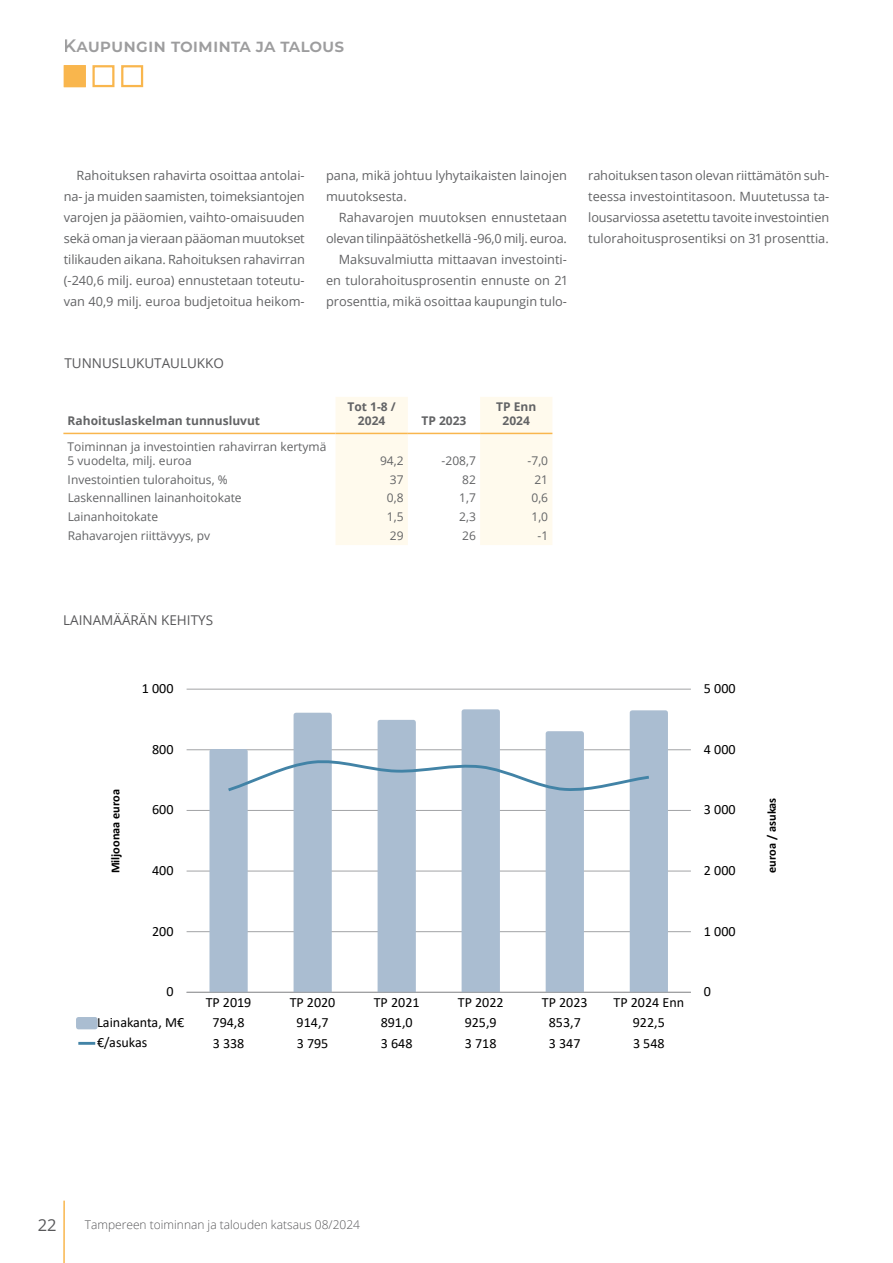
<style>
.page{position:relative;width:893px;height:1263px;background:#fff}
.page>*{position:absolute;margin:0;border:0;box-sizing:border-box;transform-origin:0 0}
.t1{font:600 18px "Montserrat";color:#58585a}
.t2{font:16.5px "Open Sans";color:#58585a}
.t3{font:14.1px "Calibri";color:#000}
.t4{font:13.5px "Open Sans";color:#58585a}
.t5{font:12.75px/21px "Open Sans";color:#626365;text-align:justify}
.t6{font:700 12.3px "Calibri";color:#000}
.t7{font:12px/14.4px "Open Sans";color:#626365}
.t8{font:700 12px/14.4px "Open Sans";color:#626365;text-align:center}
.t9{font:300 12px "Open Sans";color:#58585a}
</style>
<div class="page">
<hr style="left:63px;top:1200px;width:2px;height:63px;background:#f9b64d">
<div style="left:92px;top:65px;width:22px;height:22px;border:2px solid #f9b64d"></div>
<div style="left:121px;top:65px;width:22px;height:22px;border:2px solid #f9b64d"></div>
<div style="left:64px;top:65px;width:22px;height:22px;background:#f9b64d"></div>
<hr style="left:187px;top:931px;width:504px;height:1px;background:#a2a3a5">
<hr style="left:187px;top:871px;width:504px;height:1px;background:#a2a3a5">
<hr style="left:187px;top:810px;width:504px;height:1px;background:#a2a3a5">
<hr style="left:187px;top:749px;width:504px;height:1px;background:#a2a3a5">
<hr style="left:187px;top:689px;width:504px;height:1px;background:#a2a3a5">
<svg style="left:209px;top:709px;width:459px;height:283px"></svg>
<hr style="left:187px;top:992px;width:504px;height:1px;background:#9c9d9f">
<svg style="left:225px;top:756px;width:427px;height:38px"></svg>
<div style="left:76px;top:1017px;width:22px;height:12px;border:5px solid #aabdd1"></div>
<hr style="left:78px;top:1042px;width:17px;height:3px;background:#4283a6">
<svg style="left:336px;top:397px;width:216px;height:148px"></svg>
<hr style="left:63px;top:433px;width:273px;height:1px;background:#f9b64d">
<hr style="left:336px;top:433px;width:72px;height:1px;background:#f9b64d">
<hr style="left:408px;top:433px;width:72px;height:1px;background:#f9b64d">
<hr style="left:480px;top:433px;width:72px;height:1px;background:#f9b64d">
<h1 class="t1" style="left:64px;top:33px;width:282px">Kaupungin toiminta ja talous</h1>
<p class="t5" style="left:64px;top:165px;width:243px;text-indent:13px">Rahoituksen rahavirta osoittaa antolai&shy;na- ja muiden saamisten, toimeksiantojen varojen ja pääomien, vaihto-omaisuuden sekä oman ja vieraan pääoman muutokset tilikauden aikana. Rahoituksen rahavirran (-240,6 milj. euroa) ennustetaan toteutu&shy;van 40,9 milj. euroa budjetoitua heikom-</p>
<p class="t5" style="left:326px;top:165px;width:242px">pana, mikä johtuu lyhytaikaisten lainojen muutoksesta.</p>
<p class="t5" style="left:326px;top:207px;width:243px;text-align:right">Rahavarojen muutoksen ennustetaan olevan tilinpäätöshetkellä -96,0 milj. euroa.<br>Maksuvalmiutta mittaavan investointi&shy;en tulorahoitusprosentin ennuste on 21 prosenttia, mikä osoittaa kaupungin tulo-</p>
<p class="t4" style="left:64px;top:353px;width:161px">TUNNUSLUKUTAULUKKO</p>
<p class="t8" style="left:68px;top:413px;width:194px">Rahoituslaskelman tunnusluvut</p>
<p class="t7" style="left:68px;top:439px;width:260px">Toiminnan ja investointien rahavirran kertymä<br>5 vuodelta, milj. euroa</p>
<p class="t8" style="left:347px;top:399px;width:50px">Tot 1-8 /<br>2024</p>
<p class="t8" style="left:421px;top:413px;width:47px">TP 2023</p>
<p class="t8" style="left:496px;top:399px;width:42px">TP Enn<br>2024</p>
<p class="t7" style="left:380px;top:453px;width:25px">94,2</p>
<p class="t7" style="left:442px;top:453px;width:36px">-208,7</p>
<p class="t7" style="left:528px;top:453px;width:22px">-7,0</p>
<p class="t7" style="left:68px;top:472px;width:161px">Investointien tulorahoitus, %</p>
<p class="t7" style="left:390px;top:472px;width:15px">37</p>
<p class="t7" style="left:462px;top:472px;width:15px">82</p>
<p class="t7" style="left:534px;top:472px;width:15px">21</p>
<p class="t7" style="left:68px;top:491px;width:175px">Laskennallinen lainanhoitokate</p>
<p class="t7" style="left:387px;top:491px;width:18px">0,8</p>
<p class="t7" style="left:459px;top:491px;width:18px">1,7</p>
<p class="t7" style="left:531px;top:491px;width:18px">0,6</p>
<p class="t7" style="left:68px;top:509px;width:92px">Lainanhoitokate</p>
<p class="t7" style="left:387px;top:509px;width:18px">1,5</p>
<p class="t7" style="left:459px;top:509px;width:18px">2,3</p>
<p class="t7" style="left:531px;top:509px;width:18px">1,0</p>
<p class="t7" style="left:68px;top:528px;width:144px">Rahavarojen riittävyys, pv</p>
<p class="t7" style="left:390px;top:528px;width:15px">29</p>
<p class="t7" style="left:462px;top:528px;width:15px">26</p>
<p class="t7" style="left:537px;top:528px;width:12px">-1</p>
<p class="t5" style="left:588px;top:165px;width:242px">rahoituksen tason olevan riittämätön suh&shy;teessa investointitasoon. Muutetussa ta&shy;lousarviossa asetettu tavoite investointien tulorahoitusprosentiksi on 31 prosenttia.</p>
<p class="t4" style="left:63px;top:611px;width:151px">LAINAMÄÄRÄN KEHITYS</p>
<p class="t3" style="left:142px;top:679px;width:33px">1 000</p>
<p class="t3" style="left:152px;top:739px;width:23px">800</p>
<p class="t3" style="left:704px;top:679px;width:33px">5 000</p>
<p class="t3" style="left:704px;top:739px;width:33px">4 000</p>
<p class="t6" style="left:107px;top:873px;width:86px;rotate:-90deg">Miljoonaa euroa</p>
<p class="t6" style="left:763px;top:873px;width:76px;rotate:-90deg">euroa / asukas</p>
<p class="t3" style="left:152px;top:800px;width:23px">600</p>
<p class="t3" style="left:704px;top:800px;width:33px">3 000</p>
<p class="t3" style="left:152px;top:861px;width:23px">400</p>
<p class="t3" style="left:704px;top:861px;width:33px">2 000</p>
<p class="t3" style="left:152px;top:921px;width:23px">200</p>
<p class="t3" style="left:166px;top:982px;width:9px">0</p>
<p class="t3" style="left:206px;top:992px;width:47px">TP 2019</p>
<p class="t3" style="left:290px;top:992px;width:47px">TP 2020</p>
<p class="t3" style="left:374px;top:992px;width:47px">TP 2021</p>
<p class="t3" style="left:458px;top:992px;width:47px">TP 2022</p>
<p class="t3" style="left:542px;top:992px;width:47px">TP 2023</p>
<p class="t3" style="left:614px;top:992px;width:72px">TP 2024 Enn</p>
<p class="t3" style="left:97px;top:1013px;width:89px">Lainakanta, M€</p>
<p class="t3" style="left:213px;top:1013px;width:34px">794,8</p>
<p class="t3" style="left:297px;top:1013px;width:34px">914,7</p>
<p class="t3" style="left:381px;top:1013px;width:34px">891,0</p>
<p class="t3" style="left:465px;top:1013px;width:33px">925,9</p>
<p class="t3" style="left:549px;top:1013px;width:34px">853,7</p>
<p class="t3" style="left:633px;top:1013px;width:34px">922,5</p>
<p class="t3" style="left:97px;top:1033px;width:52px">€/asukas</p>
<p class="t3" style="left:213px;top:1033px;width:33px">3 338</p>
<p class="t3" style="left:297px;top:1033px;width:33px">3 795</p>
<p class="t3" style="left:381px;top:1033px;width:33px">3 648</p>
<p class="t3" style="left:465px;top:1033px;width:33px">3 718</p>
<p class="t3" style="left:549px;top:1033px;width:33px">3 347</p>
<p class="t3" style="left:633px;top:1033px;width:33px">3 548</p>
<p class="t3" style="left:704px;top:921px;width:33px">1 000</p>
<p class="t3" style="left:704px;top:982px;width:9px">0</p>
<p class="t2" style="left:38px;top:1214px;width:20px">22</p>
<p class="t9" style="left:85px;top:1217px;width:277px">Tampereen toiminnan ja talouden katsaus 08/2024</p>
</div>
